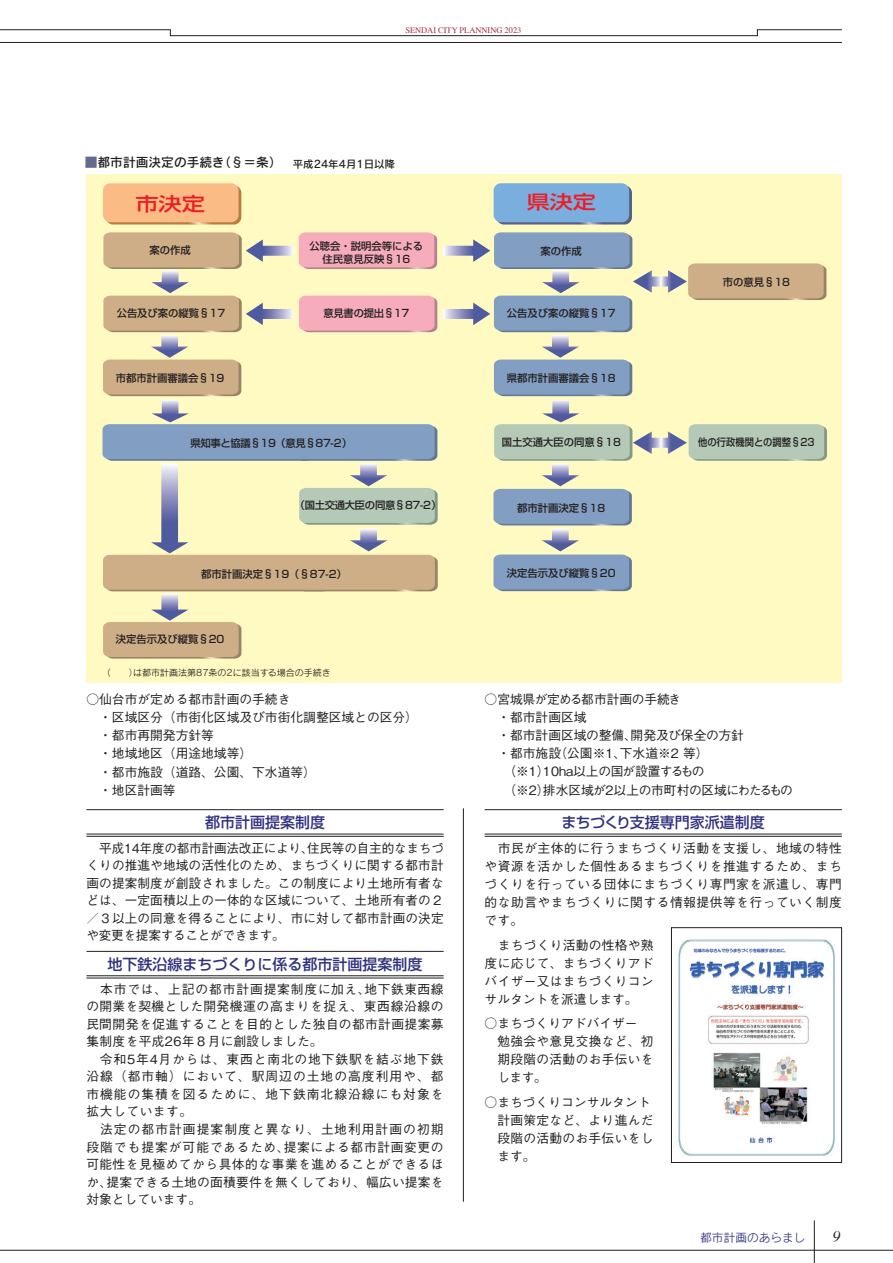
<style>
.page{position:relative;width:893px;height:1263px;background:#fff}
.page>*{position:absolute;margin:0;border:0;box-sizing:border-box;transform-origin:0 0}
.t1{font:500 18.75px "Shin Go Pr 6";color:#ee1d23;scale:1.23 1}
.t2{font:italic 15.9px "Times";color:#231f20}
.t3{font:500 15px "Shin Go Pr 6";color:#30317f}
.t4{font:500 12.75px/18px "Gothic BBB Pr 6";letter-spacing:.02em;color:#231f20;text-align:justify}
.t5{font:500 12.75px/17.5px "Gothic BBB Pr 6";letter-spacing:.05em;color:#231f20}
.t6{font:500 12.75px/18px "Gothic BBB Pr 6";color:#231f20}
.t7{font:500 12.75px "Gothic BBB Pr 6";letter-spacing:-.02em;color:#231f20}
.t8{font:12.75px "Rodin Pro DB";color:#231f20}
.t9{font:500 12.75px "Gothic BBB Pr 6";letter-spacing:-.025em;color:#231f20}
.t10{font:11.7px "Rodin Pro M";color:#30317f}
.t11{font:500 10.35px/12.9px "Shin Go Pr 6";color:#231f20;text-align:center}
.t12{font:500 10.35px "Shin Go Pr 6";letter-spacing:-.03em;color:#231f20}
.t13{font:500 10.35px "Shin Go Pr 6";color:#231f20;scale:.9 1}
.t14{font:9px "Rodin Pro M";color:#231f20}
.t15{font:8.4px "Times";color:#a72b39}
.s1{color:#636c8e}
.s2{font-size:10.5px}
</style>
<div class="page">
<hr style="left:86px;top:809px;width:358px;height:1px;background:#231f20">
<hr style="left:86px;top:836px;width:358px;height:1px;background:#231f20">
<hr style="left:86px;top:834px;width:358px;height:1px;background:#231f20">
<hr style="left:86px;top:951px;width:358px;height:1px;background:#231f20">
<hr style="left:86px;top:978px;width:358px;height:1px;background:#231f20">
<hr style="left:86px;top:975px;width:358px;height:1px;background:#231f20">
<hr style="left:485px;top:809px;width:357px;height:1px;background:#231f20">
<hr style="left:485px;top:836px;width:357px;height:1px;background:#231f20">
<hr style="left:485px;top:834px;width:357px;height:1px;background:#231f20">
<hr style="left:463px;top:808px;width:1px;height:394px;background:#231f20">
<div style="left:86px;top:174px;width:756px;height:509px;background:#fffac1"></div>
<svg style="left:106px;top:187px;width:135px;height:38px"></svg>
<div style="left:103px;top:183px;width:136px;height:39px;background:#fbbb85;border-radius:7px"></div>
<svg style="left:496px;top:186px;width:136px;height:39px"></svg>
<div style="left:494px;top:183px;width:135px;height:39px;background:#79aede;border-radius:7px"></div>
<svg style="left:102px;top:232px;width:725px;height:427px"></svg>
<img style="left:678px;top:939px;width:157px;height:217px">
<div style="left:671px;top:927px;width:171px;height:236px;border:1px solid #231f20"></div>
<hr style="left:814px;top:1220px;width:1px;height:43px;background:#231f20">
<hr style="left:0;top:1250px;width:893px;height:1px;background:#231f20">
<svg style="left:0;top:29px;width:842px;height:14px"></svg>
<p class="t15" style="left:405px;top:22px;width:118px">SENDAI CITY PLANNING 2023</p>
<p class="t8" style="left:85px;top:154px;width:312px"><span class="s1">■</span>都市計画決定の手続き（§＝条） <span class="s2">平成24年4月1日以降</span></p>
<h1 class="t1" style="left:135px;top:188px;width:58px">市決定</h1>
<p class="t11" style="left:149px;top:243px;width:43px">案の作成</p>
<p class="t11" style="left:310px;top:239px;width:115px">公聴会・説明会等による住民意見反映§16</p>
<h1 class="t1" style="left:527px;top:186px;width:58px">県決定</h1>
<p class="t11" style="left:541px;top:244px;width:43px">案の作成</p>
<p class="t11" style="left:117px;top:306px;width:110px">公告及び案の縦覧§17</p>
<p class="t12" style="left:324px;top:304px;width:87px">意見書の提出§17</p>
<p class="t11" style="left:507px;top:306px;width:110px">公告及び案の縦覧§17</p>
<p class="t11" style="left:116px;top:371px;width:110px">市都市計画審議会§19</p>
<p class="t11" style="left:507px;top:371px;width:110px">県都市計画審議会§18</p>
<p class="t12" style="left:190px;top:434px;width:163px">県知事と協議§19（意見§87-2）</p>
<p class="t11" style="left:502px;top:435px;width:120px">国土交通大臣の同意§18</p>
<p class="t12" style="left:295px;top:497px;width:148px">（国土交通大臣の同意§87-2）</p>
<p class="t11" style="left:201px;top:567px;width:147px">都市計画決定§19（§87-2）</p>
<p class="t11" style="left:116px;top:632px;width:110px">決定告示及び縦覧§20</p>
<p class="t14" style="left:102px;top:667px;width:230px">（　　）は都市計画法第87条の2に該当する場合の手続き</p>
<p class="t11" style="left:517px;top:500px;width:89px">都市計画決定§18</p>
<p class="t11" style="left:507px;top:566px;width:110px">決定告示及び縦覧§20</p>
<p class="t11" style="left:723px;top:275px;width:69px">市の意見§18</p>
<p class="t13" style="left:698px;top:433px;width:131px">他の行政機関との調整§23</p>
<p class="t6" style="left:86px;top:690px;width:333px">○仙台市が定める都市計画の手続き<br>　・区域区分（市街化区域及び市街化調整区域との区分）　・都市再開発方針等<br>　・地域地区（用途地域等）<br>　・都市施設（道路、公園、下水道等）<br>　・地区計画等</p>
<p class="t7" style="left:485px;top:689px;width:198px">○宮城県が定める都市計画の手続き</p>
<p class="t4" style="left:485px;top:708px;width:103px">　・都市計画区域</p>
<p class="t6" style="left:485px;top:726px;width:261px">　・都市計画区域の整備、開発及び保全の方針</p>
<p class="t6" style="left:485px;top:744px;width:225px">　・都市施設（公園※1、下水道※2 等）</p>
<p class="t7" style="left:503px;top:761px;width:203px">（※1）10ha以上の国が設置するもの</p>
<p class="t9" style="left:503px;top:779px;width:291px">（※2）排水区域が2以上の市町村の区域にわたるもの</p>
<p class="t3" style="left:205px;top:810px;width:121px">都市計画提案制度</p>
<p class="t4" style="left:86px;top:838px;width:359px;line-height:17.5px;text-indent:13px">平成14年度の都市計画法改正により､住民等の自主的なまちづくりの推進や地域の活性化のため、まちづくりに関する都市計画の提案制度が創設されました。この制度により土地所有者などは、一定面積以上の一体的な区域について、土地所有者の２／３以上の同意を得ることにより、市に対して都市計画の決定や変更を提案することができます。</p>
<p class="t3" style="left:108px;top:951px;width:317px">地下鉄沿線まちづくりに係る都市計画提案制度</p>
<p class="t5" style="left:86px;top:979px;width:359px;text-indent:14px">本市では、上記の都市計画提案制度に加え､地下鉄東西線の開業を契機とした開発機運の高まりを捉え、東西線沿線の民間開発を促進することを目的とした独自の都市計画提案募集制度を平成26年８月に創設しました。<br>　令和5年4月からは、東西と南北の地下鉄駅を結ぶ地下鉄沿線（都市軸）において、駅周辺の土地の高度利用や、都市機能の集積を図るために、地下鉄南北線沿線にも対象を拡大しています。<br>　法定の都市計画提案制度と異なり、土地利用計画の初期段階でも提案が可能であるため､提案による都市計画変更の可能性を見極めてから具体的な事業を進めることができるほか､提案できる土地の面積要件を無くしており、幅広い提案を対象としています。</p>
<p class="t3" style="left:561px;top:810px;width:205px">まちづくり支援専門家派遣制度</p>
<p class="t4" style="left:485px;top:838px;width:359px;text-indent:13px">市民が主体的に行うまちづくり活動を支援し、地域の特性や資源を活かした個性あるまちづくりを推進するため、まちづくりを行っている団体にまちづくり専門家を派遣し、専門的な助言やまちづくりに関する情報提供等を行っていく制度です。</p>
<p class="t4" style="left:485px;top:935px;width:170px;text-indent:13px">まちづくり活動の性格や熟度に応じて、まちづくりアドバイザー又はまちづくりコンサルタントを派遣します。</p>
<p class="t4" style="left:497px;top:1013px;width:158px;text-align:left;text-indent:-13px">○まちづくりアドバイザー<br>勉強会や意見交換など、初期段階の活動のお手伝いをします。</p>
<p class="t4" style="left:497px;top:1092px;width:158px;text-align:left;text-indent:-13px">○まちづくりコンサルタント計画策定など、より進んだ段階の活動のお手伝いをします。</p>
<p class="t10" style="left:700px;top:1229px;width:107px">都市計画のあらまし</p>
<p class="t2" style="left:832px;top:1222px;width:9px">9</p>
<p class="t10" style="left:703px;top:1229px;width:95px">都市計画のあらま</p>
</div>
